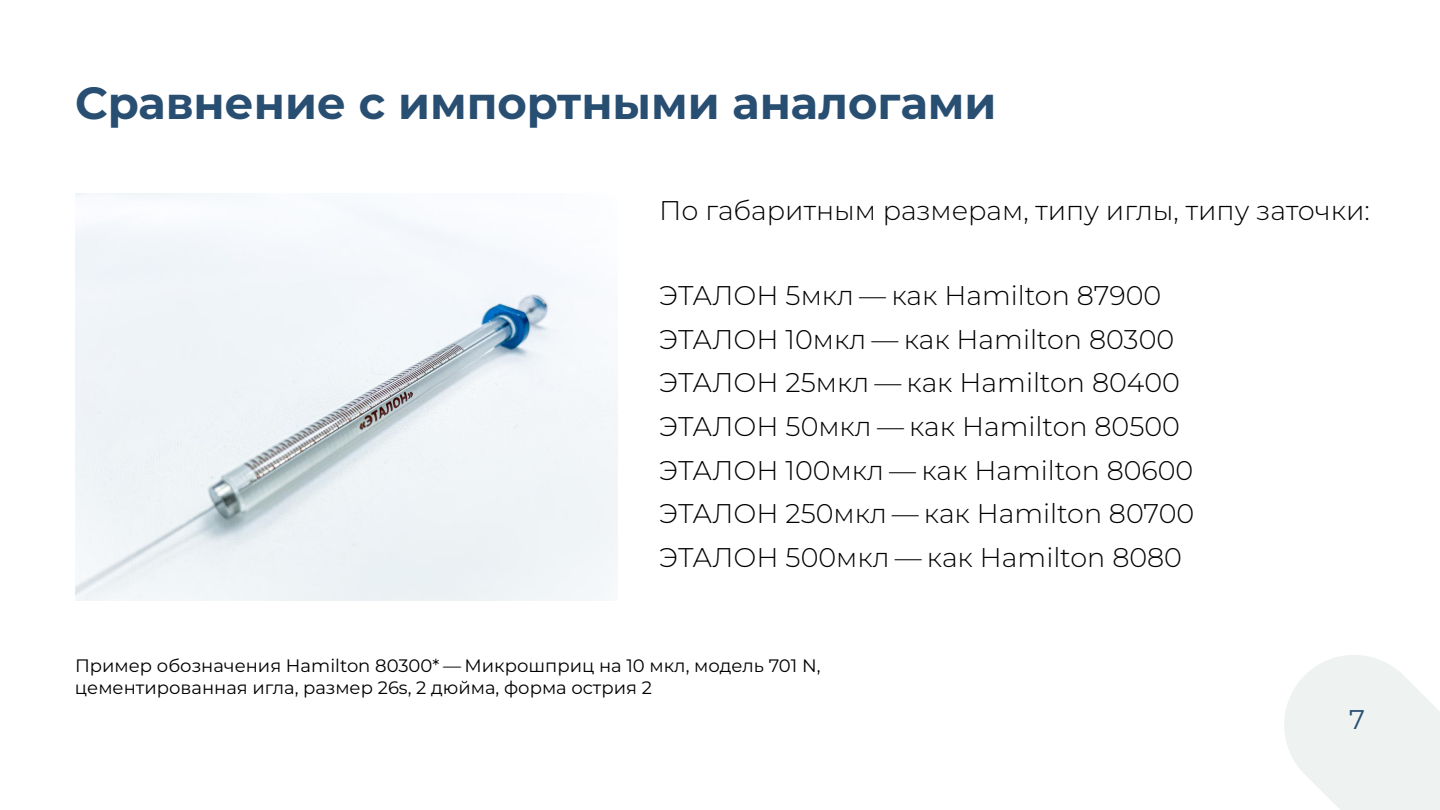
<style>
.page{position:relative;width:1440px;height:810px;background:#fff}
.page>*{position:absolute;margin:0;border:0;box-sizing:border-box;transform-origin:0 0}
.t1{font:700 45px "Montserrat";color:#284e72}
.t2{font:300 27px/43.7px "Montserrat";color:#000}
.t3{font:27px "Montserrat";color:#284e72}
.t4{font:18px/21.6px "Montserrat";color:#000}
</style>
<div class="page">
<svg style="left:1284px;top:655px;width:156px;height:155px"></svg>
<img style="left:75px;top:194px;width:542px;height:406px">
<h1 class="t1" style="left:75px;top:73px;width:923px">Сравнение с импортными аналогами</h1>
<p class="t2" style="left:659px;top:188px;width:712px">По габаритным размерам, типу иглы, типу заточки:</p>
<p class="t2" style="left:659px;top:273px;width:537px">ЭТАЛОН 5мкл — как Hamilton 87900<br>ЭТАЛОН 10мкл — как Hamilton 80300<br>ЭТАЛОН 25мкл — как Hamilton 80400<br>ЭТАЛОН 50мкл — как Hamilton 80500<br>ЭТАЛОН 100мкл — как Hamilton 80600<br>ЭТАЛОН 250мкл — как Hamilton 80700<br>ЭТАЛОН 500мкл — как Hamilton 8080</p>
<p class="t4" style="left:75px;top:655px;width:747px">Пример обозначения Hamilton 80300* — Микрошприц на 10 мкл, модель 701 N, цементированная игла, размер 26s, 2 дюйма, форма острия 2</p>
<p class="t3" style="left:1349px;top:701px;width:17px">7</p>
</div>
